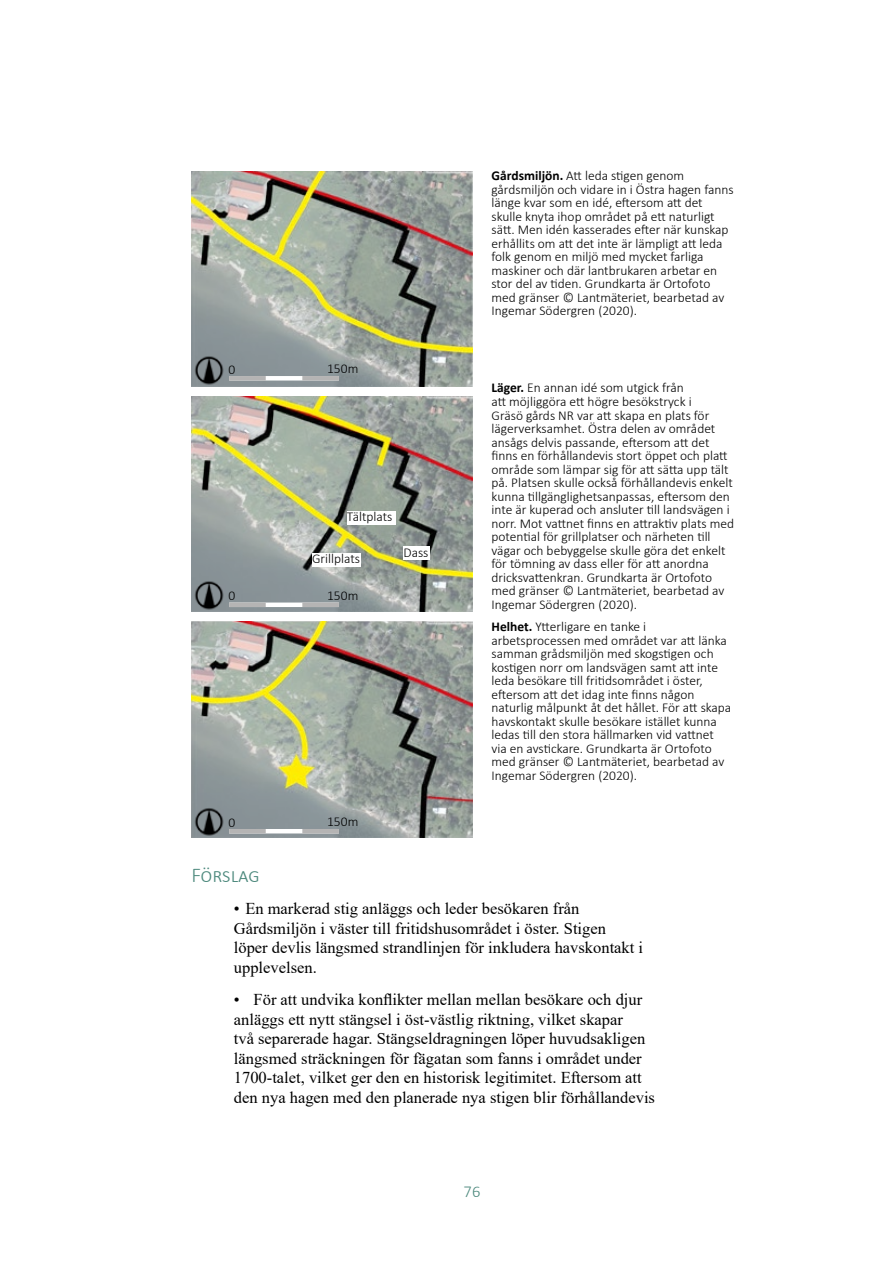
<style>
.page{position:relative;width:893px;height:1263px;background:#fff}
.page>*{position:absolute;margin:0;border:0;box-sizing:border-box;transform-origin:0 0}
.t1{font:300 21px "Calibri";letter-spacing:-.005em;color:#4d897d}
.t2{font:16.5px/19.5px "Times New Roman";color:#000}
.t3{font:300 16.5px "Calibri";color:#4d897d}
.t4{font:300 13.5px/13.5px "Calibri";color:#000}
.s1{font-weight:700}
</style>
<div class="page">
<img style="left:191px;top:171px;width:281px;height:216px">
<img style="left:191px;top:622px;width:281px;height:215px">
<img style="left:191px;top:396px;width:281px;height:216px">
<div style="left:347px;top:511px;width:49px;height:14px;background:#fff"></div>
<div style="left:312px;top:553px;width:49px;height:14px;background:#fff"></div>
<div style="left:404px;top:547px;width:26px;height:13px;background:#fff"></div>
<img style="left:191px;top:350px;width:38px;height:37px">
<img style="left:191px;top:576px;width:38px;height:36px">
<img style="left:191px;top:802px;width:38px;height:36px">
<svg style="left:229px;top:376px;width:110px;height:4px"></svg>
<svg style="left:229px;top:602px;width:110px;height:5px"></svg>
<svg style="left:229px;top:829px;width:110px;height:4px"></svg>
<p class="t4" style="left:229px;top:362px;width:8px">0</p>
<p class="t4" style="left:327px;top:362px;width:33px">150m</p>
<p class="t4" style="left:347px;top:510px;width:47px">Tältplats</p>
<p class="t4" style="left:312px;top:552px;width:49px">Grillplats</p>
<p class="t4" style="left:229px;top:589px;width:8px">0</p>
<p class="t4" style="left:327px;top:589px;width:33px">150m</p>
<p class="t4" style="left:404px;top:546px;width:27px">Dass</p>
<p class="t4" style="left:229px;top:815px;width:8px">0</p>
<p class="t4" style="left:327px;top:815px;width:33px">150m</p>
<p class="t4" style="left:492px;top:169px;width:244px"><span class="s1">Gårdsmiljön.</span> Att leda stigen genom gårdsmiljön och vidare in i Östra hagen fanns länge kvar som en idé, eftersom att det skulle knyta ihop området på ett naturligt sätt. Men idén kasserades efter när kunskap erhållits om att det inte är lämpligt att leda folk genom en miljö med mycket farliga maskiner och där lantbrukaren arbetar en stor del av tiden. Grundkarta är Ortofoto med gränser © Lantmäteriet, bearbetad av Ingemar Södergren (2020).</p>
<p class="t4" style="left:492px;top:381px;width:244px"><span class="s1">Läger.</span> En annan idé som utgick från<br>att möjliggöra ett högre besökstryck i<br>Gräsö gårds NR var att skapa en plats för lägerverksamhet. Östra delen av området ansågs delvis passande, eftersom att det finns en förhållandevis stort öppet och platt område som lämpar sig för att sätta upp tält på. Platsen skulle också förhållandevis enkelt kunna tillgänglighetsanpassas, eftersom den inte är kuperad och ansluter till landsvägen i norr. Mot vattnet finns en attraktiv plats med potential för grillplatser och närheten till vägar och bebyggelse skulle göra det enkelt för tömning av dass eller för att anordna dricksvattenkran. Grundkarta är Ortofoto med gränser © Lantmäteriet, bearbetad av Ingemar Södergren (2020).</p>
<p class="t4" style="left:492px;top:620px;width:241px"><span class="s1">Helhet.</span> Ytterligare en tanke i arbetsprocessen med området var att länka samman grådsmiljön med skogstigen och kostigen norr om landsvägen samt att inte leda besökare till fritidsområdet i öster, eftersom att det idag inte finns någon naturlig målpunkt åt det hållet. För att skapa havskontakt skulle besökare istället kunna ledas till den stora hällmarken vid vattnet via en avstickare. Grundkarta är Ortofoto med gränser © Lantmäteriet, bearbetad av Ingemar Södergren (2020).</p>
<h1 class="t1" style="left:191px;top:862px;width:70px">Förslag</h1>
<p class="t2" style="left:234px;top:898px;width:411px">• En markerad stig anläggs och leder besökaren från Gårdsmiljön i väster till fritidshusområdet i öster. Stigen löper devlis längsmed strandlinjen för inkludera havskontakt i upplevelsen.</p>
<p class="t2" style="left:234px;top:989px;width:423px">• För att undvika konflikter mellan mellan besökare och djur anläggs ett nytt stängsel i öst-västlig riktning, vilket skapar<br>två separerade hagar. Stängseldragningen löper huvudsakligen längsmed sträckningen för fägatan som fanns i området under 1700-talet, vilket ger den en historisk legitimitet. Eftersom att den nya hagen med den planerade nya stigen blir förhållandevis</p>
<p class="t3" style="left:464px;top:1181px;width:18px">76</p>
</div>
